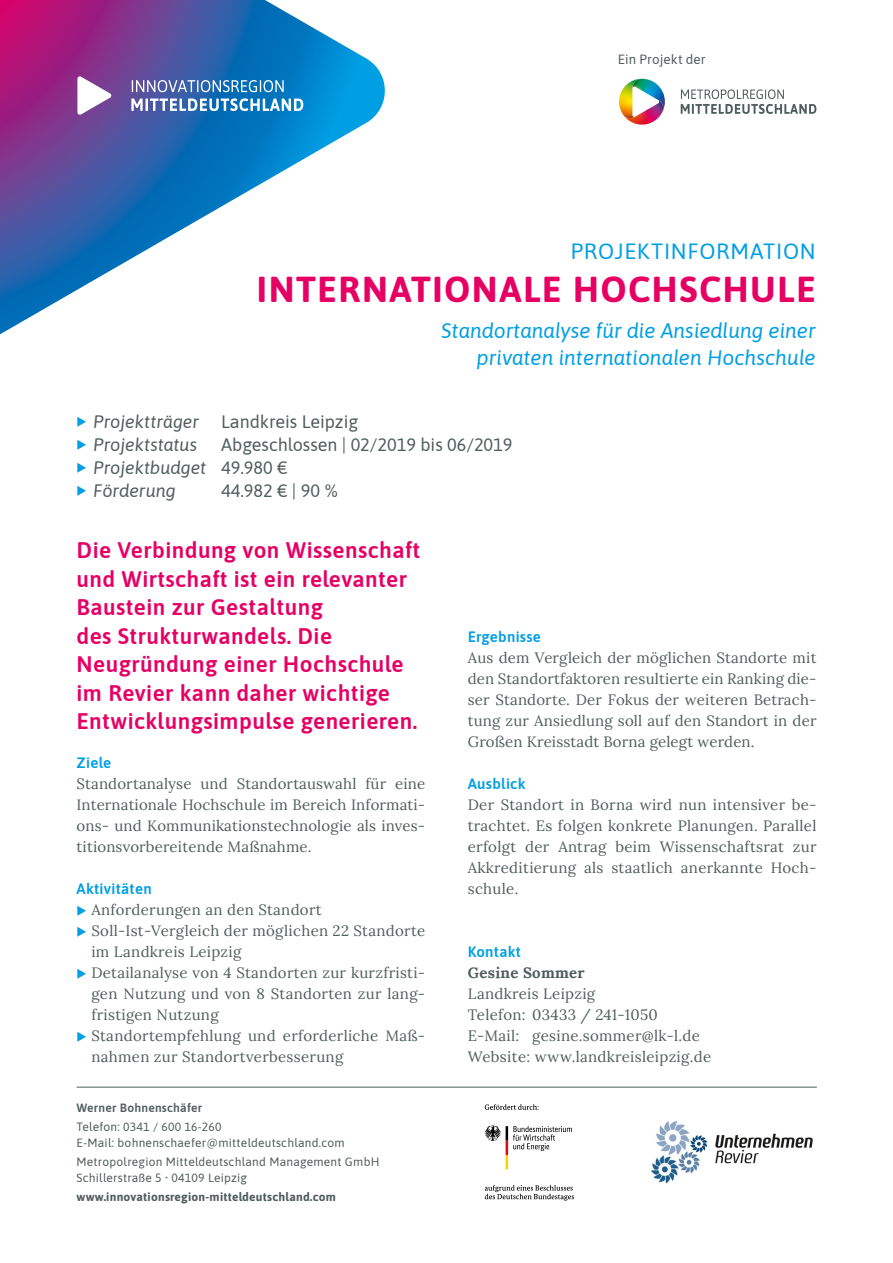
<style>
.page{position:relative;width:893px;height:1263px;background:#fff}
.page>*{position:absolute;margin:0;border:0;box-sizing:border-box;transform-origin:0 0}
.t1{font:700 36px "Asap";letter-spacing:.04em;color:#e60064}
.t2{font:600 22.5px/28.5px "Asap";letter-spacing:.02em;color:#e60064}
.t3{font:22.05px "Asap";letter-spacing:.035em;color:#009fe3}
.t4{font:italic 21px/27px "Asap";color:#009fe3;text-align:right}
.t5{font:18px/23.2px "Asap";color:#515d5c}
.t6{font:italic 18px/23.2px "Asap";letter-spacing:-.005em;color:#515d5c}
.t7{font:15px/21px "Lora";letter-spacing:.02em;color:#515d5c;text-align:justify}
.t8{font:600 15px "Asap";letter-spacing:.02em;color:#009fe3}
.t9{font:700 15px "Lora";letter-spacing:.02em;color:#515d5c}
.t10{font:13.35px "Asap";letter-spacing:.01em;color:#515d5c}
.t11{font:12px/16.5px "Asap";letter-spacing:.02em;color:#515d5c}
.t12{font:700 12px "Asap";letter-spacing:.02em;color:#515d5c}
.t13{font:600 12px "Asap";letter-spacing:.02em;color:#515d5c}
.s1{font-style:normal}
.s2{font-style:italic}
.s3{font-weight:700}
</style>
<div class="page">
<svg style="left:0;top:0;width:385px;height:335px"></svg>
<svg style="left:77px;top:76px;width:226px;height:39px"></svg>
<img style="left:626px;top:113px;width:36px;height:12px">
<img style="left:642px;top:79px;width:23px;height:34px">
<svg style="left:658px;top:100px;width:4px;height:4px"></svg>
<img style="left:619px;top:79px;width:23px;height:39px">
<svg style="left:619px;top:104px;width:16px;height:14px"></svg>
<svg style="left:681px;top:89px;width:135px;height:25px"></svg>
<svg style="left:485px;top:1104px;width:54px;height:6px"></svg>
<svg style="left:485px;top:1185px;width:89px;height:16px"></svg>
<svg style="left:484px;top:1125px;width:88px;height:44px"></svg>
<img style="left:651px;top:1121px;width:162px;height:63px">
<hr style="left:77px;top:1087px;width:740px;height:1px;background:#515d5c">
<p class="t10" style="left:618px;top:50px;width:90px">Ein Projekt der</p>
<h3 class="t3" style="left:571px;top:236px;width:247px">PROJEKTINFORMATION</h3>
<h1 class="t1" style="left:257px;top:264px;width:560px">INTERNATIONALE HOCHSCHULE</h1>
<h3 class="t4" style="left:441px;top:316px;width:376px">Standortanalyse für die Ansiedlung einer privaten internationalen Hochschule</h3>
<p class="t6" style="left:94px;top:409px;width:266px">Projektträger <span class="s1">Landkreis Leipzig<br></span>Projektstatus</p>
<p class="t5" style="left:94px;top:432px;width:420px;text-indent:128px">Abgeschlossen | 02/2019 bis 06/2019<br><span class="s2">Projektbudget</span> 49.980 €<br><span class="s2">Förderung</span></p>
<p class="t5" style="left:221px;top:478px;width:118px">44.982 € | 90 %</p>
<h2 class="t2" style="left:77px;top:535px;width:345px">Die Verbindung von Wissenschaft und Wirtschaft ist ein relevanter<br>Baustein zur Gestaltung<br>des Strukturwandels. Die<br>Neugründung einer Hochschule im Revier kann daher wichtige<br>Entwicklungsimpulse generieren.</h2>
<p class="t8" style="left:77px;top:752px;width:36px">Ziele</p>
<p class="t7" style="left:77px;top:772px;width:350px">Standortanalyse und Standortauswahl für eine Internationale Hochschule im Bereich Informati&shy;ons- und Kommunikationstechnologie als inves&shy;titionsvorbereitende Maßnahme.</p>
<p class="t8" style="left:77px;top:878px;width:77px">Aktivitäten</p>
<p class="t7" style="left:91px;top:898px;width:335px;text-align:left">Anforderungen an den Standort Soll-Ist-Vergleich der möglichen 22 Standorte im Landkreis Leipzig<br>Detailanalyse von 4 Standorten zur kurzfristi&shy;gen Nutzung und von 8 Standorten zur lang&shy;fristigen Nutzung<br>Standortempfehlung und erforderliche Maß&shy;nahmen zur Standortverbesserung</p>
<p class="t13" style="left:77px;top:1099px;width:127px">Werner Bohnenschäfer</p>
<p class="t11" style="left:77px;top:1118px;width:270px">Telefon: 0341 / 600 16-260<br>E-Mail: bohnenschaefer@mitteldeutschland.com</p>
<p class="t11" style="left:77px;top:1153px;width:304px">Metropolregion Mitteldeutschland Management GmbH<br>Schillerstraße 5 <span class="s3">·</span> 04109 Leipzig</p>
<p class="t12" style="left:77px;top:1188px;width:261px">www.innovationsregion-mitteldeutschland.com</p>
<p class="t8" style="left:468px;top:626px;width:75px">Ergebnisse</p>
<p class="t7" style="left:468px;top:646px;width:350px">Aus dem Vergleich der möglichen Standorte mit den Standortfaktoren resultierte ein Ranking die&shy;ser Standorte. Der Fokus der weiteren Betrach&shy;tung zur Ansiedlung soll auf den Standort in der Großen Kreisstadt Borna gelegt werden.</p>
<p class="t8" style="left:468px;top:773px;width:59px">Ausblick</p>
<p class="t7" style="left:468px;top:793px;width:350px">Der Standort in Borna wird nun intensiver be&shy;trachtet. Es folgen konkrete Planungen. Parallel erfolgt der Antrag beim Wissenschaftsrat zur Akkreditierung als staatlich anerkannte Hoch&shy;schule.</p>
<p class="t8" style="left:468px;top:941px;width:55px">Kontakt</p>
<p class="t9" style="left:468px;top:960px;width:119px">Gesine Sommer</p>
<p class="t7" style="left:468px;top:982px;width:245px;text-align:left">Landkreis Leipzig<br>Telefon: 03433 / 241-1050<br>E-Mail: gesine.sommer@lk-l.de<br>Website: www.landkreisleipzig.de</p>
</div>
